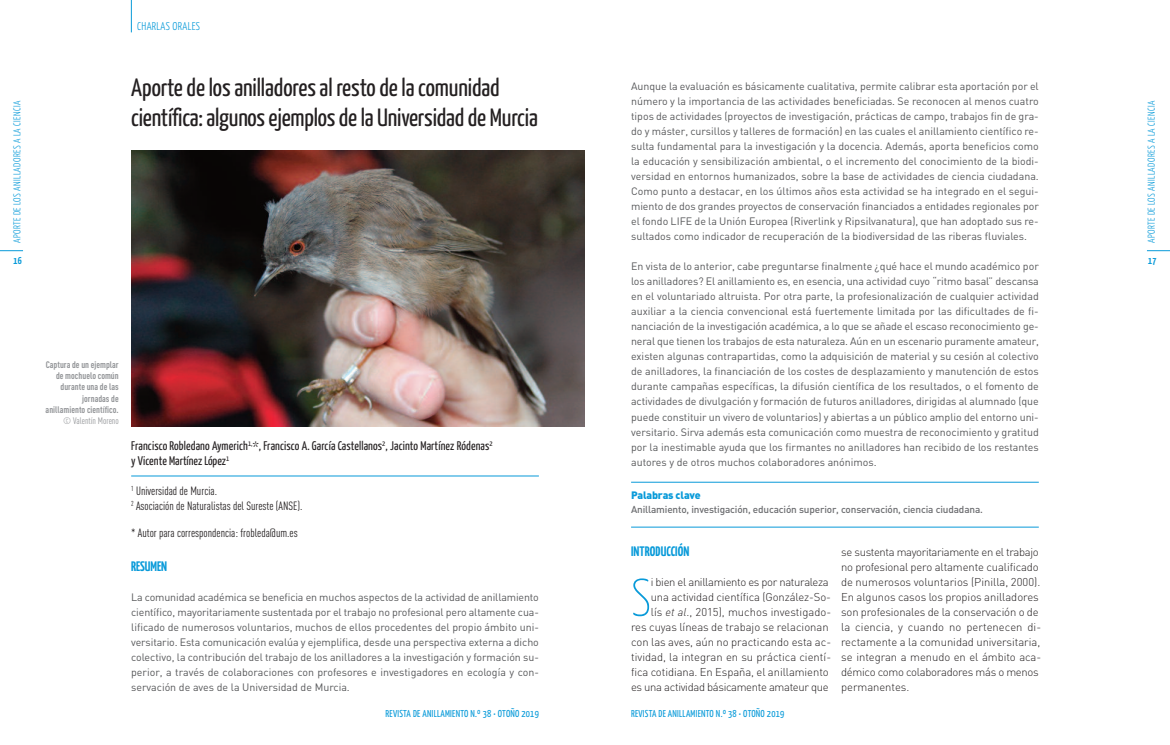
<style>
.page{position:relative;width:1170px;height:745px;background:#fff}
.page>*{position:absolute;margin:0;border:0;box-sizing:border-box;transform-origin:0 0}
.t1{font:100 52.5px "Yanone Kaffeesatz";color:#089ad9}
.t2{font:25px/30px "Yanone Kaffeesatz";letter-spacing:-.01em;color:#231f20}
.t3{font:700 13.75px "Yanone Kaffeesatz";letter-spacing:.005em;color:#089ad9}
.t4{font:12.5px/15px "Yanone Kaffeesatz";letter-spacing:.01em;color:#231f20}
.t5{font:11.88px/15px "DIN Cond";color:#231f20}
.t6{font:300 11.25px/15px "DIN";letter-spacing:-.01em;color:#231f20;text-align:right}
.t7{font:300 11.25px "Yanone Kaffeesatz";letter-spacing:.03em;color:#089ad9}
.t8{font:10.62px/15px "DIN";color:#57585a;text-align:justify}
.t9{font:900 10.62px "DIN";letter-spacing:-.015em;color:#089ad9}
.t10{font:500 10px "DIN";letter-spacing:-.015em;color:#6c6d70}
.t11{font:10px "Yanone Kaffeesatz";letter-spacing:.025em;color:#089ad9}
.t12{font:300 10px "Yanone Kaffeesatz";letter-spacing:.04em;color:#089ad9}
.t13{font:700 10px "Yanone Kaffeesatz";color:#089ad9}
.t14{font:700 9.38px/11.2px "DIN Cond";color:#939598;text-align:right}
.t15{font:9.38px "DIN Cond";color:#939598}
.s1{font-style:italic}
</style>
<div class="page">
<svg style="left:1147px;top:250px;width:22px;height:1px"></svg>
<hr style="left:631px;top:481px;width:407px;height:1px;background:#089ad9">
<hr style="left:631px;top:526px;width:407px;height:1px;background:#089ad9">
<svg style="left:0;top:250px;width:23px;height:1px"></svg>
<img style="left:131px;top:150px;width:454px;height:276px">
<hr style="left:131px;top:475px;width:408px;height:1px;background:#089ad9">
<hr style="left:131px;top:0;width:1px;height:32px;background:#089ad9">
<p class="t12" style="left:11px;top:243px;width:143px;rotate:-90deg">APORTE DE LOS ANILLADORES A LA CIENCIA</p>
<p class="t13" style="left:14px;top:254px;width:10px">16</p>
<p class="t7" style="left:137px;top:19px;width:64px">CHARLAS ORALES</p>
<h2 class="t2" style="left:131px;top:72px;width:408px">Aportedelosanilladoresal restodelacomunidad científica:algunosejemplosdela Universidadde Murcia</h2>
<p class="t14" style="left:46px;top:359px;width:75px">Captura de un ejemplar de mochuelo común durante una de las jornadas de anillamiento científico.</p>
<p class="t15" style="left:63px;top:417px;width:57px">© Valentín Moreno</p>
<p class="t4" style="left:131px;top:437px;width:363px">Francisco Robledano Aymerich<sup>1,</sup>*, Francisco A. García Castellanos<sup>2</sup>, Jacinto Martínez Ródenas<sup>2 </sup>y Vicente Martínez López<sup>1</sup></p>
<p class="t5" style="left:131px;top:484px;width:173px"><sup>1</sup> Universidad de Murcia.<br><sup>2</sup> Asociación de Naturalistas del Sureste (ANSE).</p>
<p class="t5" style="left:131px;top:526px;width:168px">* Autor para correspondencia: frobleda@um.es</p>
<p class="t3" style="left:131px;top:557px;width:37px">RESUMEN</p>
<p class="t8" style="left:131px;top:589px;width:409px">La comunidad académica se beneficia en muchos aspectos de la actividad de anillamiento científico, mayoritariamente sustentada por el trabajo no profesional pero altamente cua&shy;lificado de numerosos voluntarios, muchos de ellos procedentes del propio ámbito uni&shy;versitario. Esta comunicación evalúa y ejemplifica, desde una perspectiva externa a dicho colectivo, la contribución del trabajo de los anilladores a la investigación y formación su&shy;perior, a través de colaboraciones con profesores e investigadores en ecología y con&shy;servación de aves de la Universidad de Murcia.</p>
<p class="t11" style="left:385px;top:706px;width:155px">REVISTA DE ANILLAMIENTO N.º 38 • OTOÑO 2019</p>
<p class="t8" style="left:631px;top:79px;width:409px">Aunque la evaluación es básicamente cualitativa, permite calibrar esta aportación por el número y la importancia de las actividades beneficiadas. Se reconocen al menos cuatro tipos de actividades (proyectos de investigación, prácticas de campo, trabajos fin de gra&shy;do y máster, cursillos y talleres de formación) en las cuales el anillamiento científico re&shy;sulta fundamental para la investigación y la docencia. Además, aporta beneficios como la educación y sensibilización ambiental, o el incremento del conocimiento de la biodi&shy;versidad en entornos humanizados, sobre la base de actividades de ciencia ciudadana.<br>Como punto a destacar, en los últimos años esta actividad se ha integrado en el segui&shy;miento de dos grandes proyectos de conservación financiados a entidades regionales por el fondo LIFE de la Unión Europea (Riverlink y Ripsilvanatura), que han adoptado sus re&shy;sultados como indicador de recuperación de la biodiversidad de las riberas fluviales.</p>
<p class="t8" style="left:631px;top:259px;width:409px">En vista de lo anterior, cabe preguntarse finalmente ¿qué hace el mundo académico por los anilladores? El anillamiento es, en esencia, una actividad cuyo “ritmo basal” descansa en el voluntariado altruista. Por otra parte, la profesionalización de cualquier actividad auxiliar a la ciencia convencional está fuertemente limitada por las dificultades de fi&shy;nanciación de la investigación académica, a lo que se añade el escaso reconocimiento ge&shy;neral que tienen los trabajos de esta naturaleza. Aún en un escenario puramente amateur, existen algunas contrapartidas, como la adquisición de material y su cesión al colectivo de anilladores, la financiación de los costes de desplazamiento y manutención de estos durante campañas específicas, la difusión científica de los resultados, o el fomento de actividades de divulgación y formación de futuros anilladores, dirigidas al alumnado (que puede constituir un vivero de voluntarios) y abiertas a un público amplio del entorno uni&shy;versitario. Sirva además esta comunicación como muestra de reconocimiento y gratitud por la inestimable ayuda que los firmantes no anilladores han recibido de los restantes autores y de otros muchos colaboradores anónimos.</p>
<p class="t9" style="left:631px;top:489px;width:71px">Palabras clave</p>
<p class="t10" style="left:631px;top:503px;width:353px">Anillamiento, investigación, educación superior, conservación, ciencia ciudadana.</p>
<p class="t3" style="left:631px;top:542px;width:60px">INTRODUCCIÓN</p>
<h1 class="t1" style="left:631px;top:565px;width:21px">S</h1>
<p class="t6" style="left:631px;top:574px;width:201px">i bien el anillamiento es por naturaleza<br>una actividad científica (González-So-<br>lís <span class="s1">et al</span>., 2015), muchos investigado-<br>res cuyas líneas de trabajo se relacionan con las aves, aún no practicando esta ac&shy;tividad, la integran en su práctica cientí&shy;fica cotidiana. En España, el anillamiento es una actividad básicamente amateur que</p>
<p class="t11" style="left:631px;top:706px;width:155px">REVISTA DE ANILLAMIENTO N.º 38 • OTOÑO 2019</p>
<p class="t6" style="left:841px;top:544px;width:201px;text-align:left">se sustenta mayoritariamente en el trabajo no profesional pero altamente cualificado de numerosos voluntarios (Pinilla, 2000).<br>En algunos casos los propios anilladores son profesionales de la conservación o de la ciencia, y cuando no pertenecen di&shy;rectamente a la comunidad universitaria, se integran a menudo en el ámbito aca&shy;démico como colaboradores más o menos permanentes.</p>
<p class="t12" style="left:1145px;top:243px;width:143px;rotate:-90deg">APORTE DE LOS ANILLADORES A LA CIENCIA</p>
<p class="t13" style="left:1147px;top:254px;width:10px">17</p>
</div>
